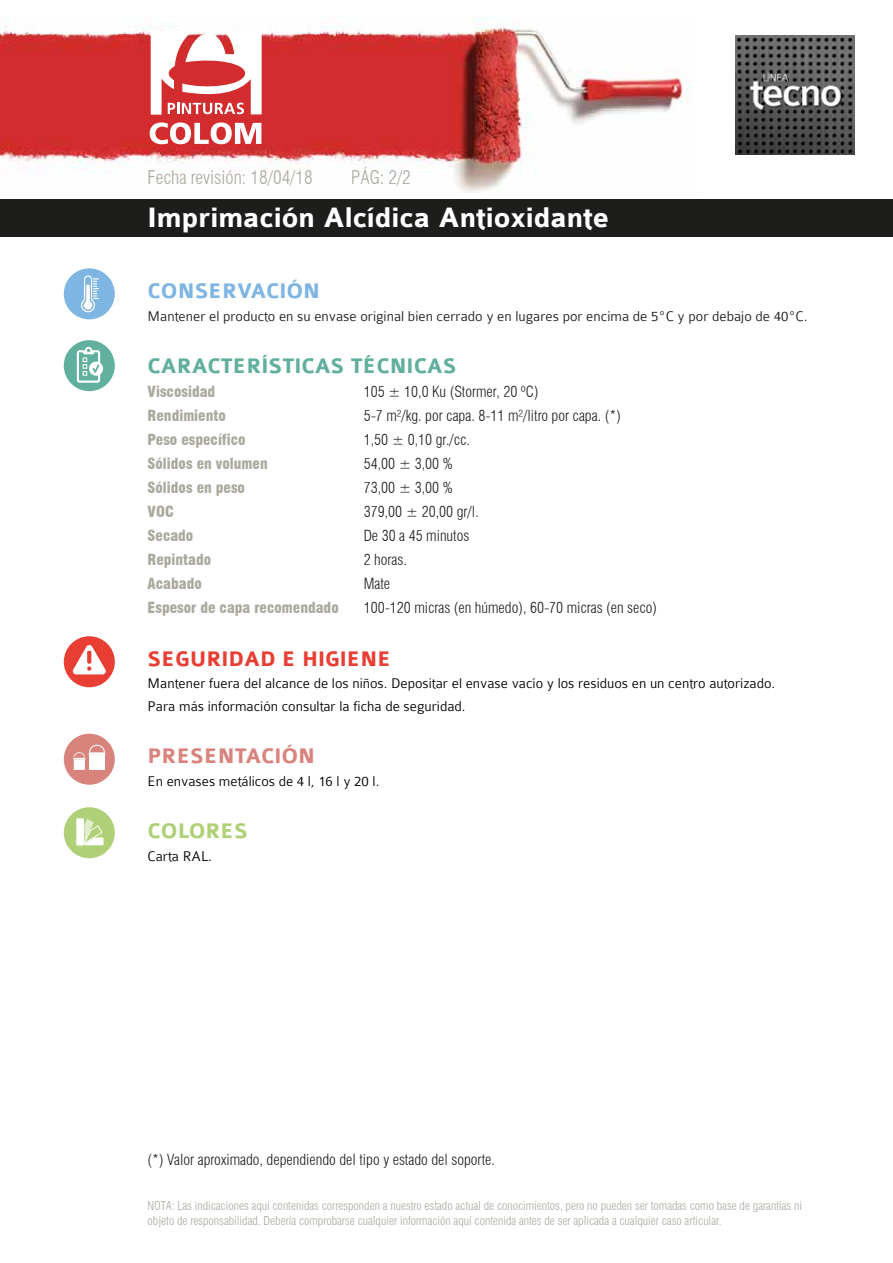
<style>
.page{position:relative;width:893px;height:1263px;background:#fff}
.page>*{position:absolute;margin:0;border:0;box-sizing:border-box;transform-origin:0 0}
.t1{font:700 30px "Colaborate";color:#fff}
.t2{font:700 22.5px "Colaborate";color:#61af9d}
.t3{font:700 22.5px "Colaborate";color:#e83e33}
.t4{font:700 22.5px "Colaborate";color:#7eb5e2}
.t5{font:700 22.5px "Colaborate";color:#d8847d}
.t6{font:700 22.5px "Colaborate";color:#afd076}
.t7{font:300 condensed 18.45px "Swiss 721 BT";color:#aba89e}
.t8{font:300 condensed 15px "Swiss 721 BT";color:#1d1d1b}
.t9{font:300 15px/22.5px "Colaborate";color:#000}
.t10{font:900 condensed 15px "Swiss 721 BT";color:#aba89e}
.t11{font:300 15px "Colaborate";color:#1d1d1b}
.t12{font:300 condensed 12px/14.4px "Swiss 721 BT";color:#aba89e}
</style>
<div class="page">
<img style="left:0;top:17px;width:692px;height:175px">
<svg style="left:150px;top:122px;width:111px;height:22px"></svg>
<svg style="left:151px;top:24px;width:111px;height:91px"></svg>
<div style="left:0;top:199px;width:893px;height:38px;background:#1d1d1b"></div>
<div style="left:64px;top:340px;width:51px;height:51px;background:#61af9d;border-radius:50%"></div>
<svg style="left:77px;top:347px;width:26px;height:36px"></svg>
<div style="left:64px;top:268px;width:51px;height:51px;background:#7eb5e2;border-radius:50%"></div>
<svg style="left:81px;top:275px;width:18px;height:37px"></svg>
<img style="left:735px;top:36px;width:119px;height:119px">
<div style="left:64px;top:734px;width:51px;height:51px;background:#d8847d;border-radius:50%"></div>
<svg style="left:73px;top:745px;width:32px;height:25px"></svg>
<div style="left:64px;top:636px;width:51px;height:51px;background:#e83e33;border-radius:50%"></div>
<svg style="left:73px;top:645px;width:33px;height:29px"></svg>
<div style="left:64px;top:807px;width:51px;height:51px;background:#afd076;border-radius:50%"></div>
<svg style="left:75px;top:819px;width:28px;height:28px"></svg>
<h3 class="t7" style="left:148px;top:166px;width:167px">Fecha revisión: 18/04/18</h3>
<h3 class="t7" style="left:351px;top:166px;width:61px">PÁG: 2/2</h3>
<h1 class="t1" style="left:148px;top:202px;width:463px">Imprimación Alcídica Antioxidante</h1>
<h2 class="t4" style="left:148px;top:279px;width:174px">CONSERVACIÓN</h2>
<p class="t11" style="left:148px;top:308px;width:661px">Mantener el producto en su envase original bien cerrado y en lugares por encima de 5ºC y por debajo de 40ºC.</p>
<h2 class="t2" style="left:148px;top:354px;width:311px">CARACTERÍSTICAS TÉCNICAS</h2>
<p class="t10" style="left:148px;top:383px;width:69px">Viscosidad</p>
<p class="t8" style="left:364px;top:383px;width:176px">105 ± 10,0 Ku (Stormer, 20 ºC)</p>
<p class="t10" style="left:148px;top:407px;width:80px">Rendimiento</p>
<p class="t8" style="left:364px;top:407px;width:259px">5-7 m²/kg. por capa. 8-11 m²/litro por capa. (*)</p>
<p class="t10" style="left:148px;top:431px;width:100px">Peso específico</p>
<p class="t8" style="left:364px;top:431px;width:108px">1,50 ± 0,10 gr./cc.</p>
<p class="t10" style="left:148px;top:455px;width:122px">Sólidos en volumen</p>
<p class="t8" style="left:364px;top:455px;width:91px">54,00 ± 3,00 %</p>
<p class="t10" style="left:148px;top:479px;width:99px">Sólidos en peso</p>
<p class="t8" style="left:364px;top:479px;width:91px">73,00 ± 3,00 %</p>
<p class="t10" style="left:148px;top:503px;width:28px">VOC</p>
<p class="t8" style="left:364px;top:503px;width:117px">379,00 ± 20,00 gr/l.</p>
<p class="t10" style="left:148px;top:527px;width:47px">Secado</p>
<p class="t8" style="left:364px;top:527px;width:107px">De 30 a 45 minutos</p>
<p class="t10" style="left:148px;top:551px;width:65px">Repintado</p>
<p class="t8" style="left:364px;top:551px;width:45px">2 horas.</p>
<p class="t10" style="left:148px;top:575px;width:56px">Acabado</p>
<p class="t8" style="left:364px;top:575px;width:28px">Mate</p>
<p class="t10" style="left:148px;top:599px;width:193px">Espesor de capa recomendado</p>
<p class="t8" style="left:364px;top:599px;width:295px">100-120 micras (en húmedo), 60-70 micras (en seco)</p>
<h2 class="t3" style="left:148px;top:647px;width:245px">SEGURIDAD E HIGIENE</h2>
<p class="t9" style="left:148px;top:672px;width:629px">Mantener fuera del alcance de los niños. Depositar el envase vacío y los residuos en un centro autorizado.<br>Para más información consultar la ficha de seguridad.</p>
<h2 class="t5" style="left:148px;top:744px;width:169px">PRESENTACIÓN</h2>
<p class="t9" style="left:148px;top:770px;width:233px">En envases metálicos de 4 l, 16 l y 20 l.</p>
<h2 class="t6" style="left:148px;top:819px;width:102px">COLORES</h2>
<p class="t9" style="left:148px;top:845px;width:66px">Carta RAL.</p>
<p class="t8" style="left:148px;top:1151px;width:349px">(*) Valor aproximado, dependiendo del tipo y estado del soporte.</p>
<p class="t12" style="left:148px;top:1199px;width:656px">NOTA: Las indicaciones aquí contenidas corresponden a nuestro estado actual de conocimientos, pero no pueden ser tomadas como base de garantías ni objeto de responsabilidad. Debería comprobarse cualquier información aquí contenida antes de ser aplicada a cualquier caso articular.</p>
</div>
